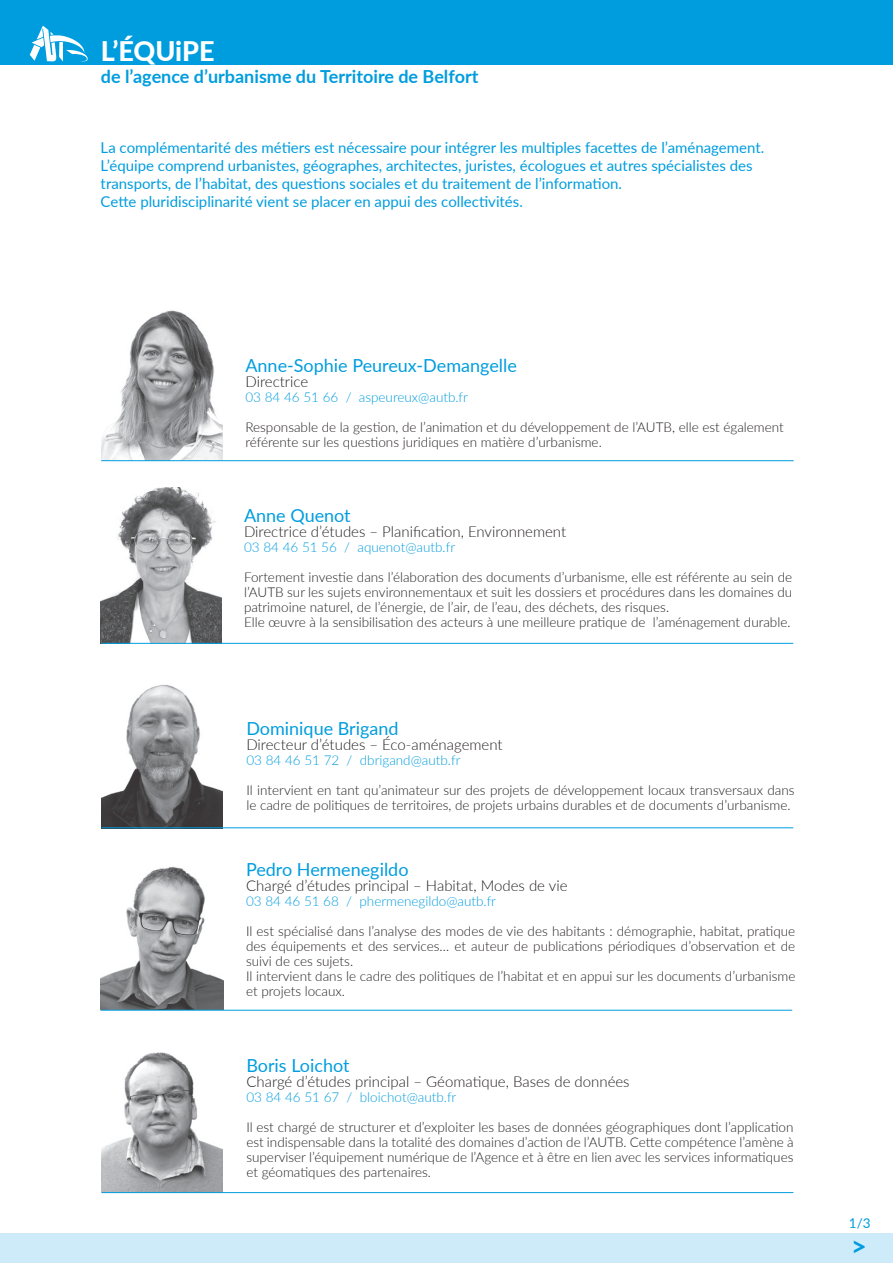
<style>
.page{position:relative;width:893px;height:1263px;background:#fff}
.page>*{position:absolute;margin:0;border:0;box-sizing:border-box;transform-origin:0 0}
.t1{font:800 27px "Lato";letter-spacing:-.005em;color:#fff}
.t2{font:700 27px "Lato";color:#009dde}
.t3{font:18px "Lato";color:#009dde}
.t4{font:700 18px "Lato";color:#009dde}
.t5{font:15px/18px "Lato";color:#009dde}
.t6{font:300 15px "Lato";color:#231f20}
.t7{font:300 13.5px/15px "Lato";color:#231f20}
.t8{font:300 13.5px "Lato";color:#009dde}
.t9{font:13.5px "Lato";color:#009dde}
</style>
<div class="page">
<div style="left:0;top:1233px;width:893px;height:30px;background:#cdebf8"></div>
<div style="left:0;top:0;width:893px;height:64px;background:#009dde"></div>
<img style="left:100px;top:487px;width:121px;height:156px">
<img style="left:102px;top:310px;width:121px;height:150px">
<img style="left:102px;top:684px;width:121px;height:143px">
<img style="left:101px;top:1052px;width:122px;height:140px">
<img style="left:101px;top:866px;width:122px;height:143px">
<hr style="left:101px;top:460px;width:693px;height:1px;background:#009dde">
<hr style="left:101px;top:643px;width:692px;height:1px;background:#009dde">
<hr style="left:102px;top:827px;width:691px;height:1px;background:#009dde">
<hr style="left:101px;top:1010px;width:691px;height:1px;background:#009dde">
<hr style="left:102px;top:1192px;width:691px;height:1px;background:#009dde">
<svg style="left:30px;top:26px;width:58px;height:35px"></svg>
<h1 class="t1" style="left:101px;top:31px;width:115px">L’ÉQUiPE</h1>
<h2 class="t4" style="left:101px;top:63px;width:379px">de l’agence d’urbanisme du Territoire de Belfort</h2>
<p class="t5" style="left:101px;top:138px;width:665px">La complémentarité des métiers est nécessaire pour intégrer les multiples facettes de l’aménagement.<br>L’équipe comprend urbanistes, géographes, architectes, juristes, écologues et autres spécialistes des transports, de l’habitat, des questions sociales et du traitement de l’information.<br>Cette pluridisciplinarité vient se placer en appui des collectivités.</p>
<h2 class="t3" style="left:245px;top:353px;width:273px">Anne-Sophie Peureux-Demangelle</h2>
<p class="t6" style="left:245px;top:371px;width:64px">Directrice</p>
<p class="t8" style="left:245px;top:388px;width:224px">03 84 46 51 66 / aspeureux@autb.fr</p>
<p class="t7" style="left:245px;top:419px;width:540px">Responsable de la gestion, de l’animation et du développement de l’AUTB, elle est également référente sur les questions juridiques en matière d’urbanisme.</p>
<h2 class="t3" style="left:244px;top:502px;width:108px">Anne Quenot</h2>
<p class="t6" style="left:244px;top:521px;width:324px">Directrice d’études – Planification, Environnement</p>
<p class="t8" style="left:244px;top:537px;width:213px">03 84 46 51 56 / aquenot@autb.fr</p>
<p class="t7" style="left:244px;top:569px;width:550px">Fortement investie dans l’élaboration des documents d’urbanisme, elle est référente au sein de l’AUTB sur les sujets environnementaux et suit les dossiers et procédures dans les domaines du patrimoine naturel, de l’énergie, de l’air, de l’eau, des déchets, des risques.<br>Elle œuvre à la sensibilisation des acteurs à une meilleure pratique de l’aménagement durable.</p>
<h2 class="t3" style="left:246px;top:716px;width:154px">Dominique Brigand</h2>
<p class="t6" style="left:246px;top:734px;width:258px">Directeur d’études – Éco-aménagement</p>
<p class="t8" style="left:246px;top:751px;width:216px">03 84 46 51 72 / dbrigand@autb.fr</p>
<p class="t7" style="left:246px;top:782px;width:550px">Il intervient en tant qu’animateur sur des projets de développement locaux transversaux dans le cadre de politiques de territoires, de projets urbains durables et de documents d’urbanisme.</p>
<h2 class="t3" style="left:246px;top:857px;width:164px">Pedro Hermenegildo</h2>
<p class="t6" style="left:246px;top:875px;width:323px">Chargé d’études principal – Habitat, Modes de vie</p>
<p class="t8" style="left:246px;top:892px;width:251px">03 84 46 51 68 / phermenegildo@autb.fr</p>
<p class="t7" style="left:246px;top:923px;width:551px">Il est spécialisé dans l’analyse des modes de vie des habitants : démographie, habitat, pratique des équipements et des services… et auteur de publications périodiques d’observation et de suivi de ces sujets.<br>Il intervient dans le cadre des politiques de l’habitat et en appui sur les documents d’urbanisme et projets locaux.</p>
<h2 class="t3" style="left:246px;top:1053px;width:105px">Boris Loichot</h2>
<p class="t6" style="left:246px;top:1071px;width:385px">Chargé d’études principal – Géomatique, Bases de données</p>
<p class="t8" style="left:246px;top:1088px;width:211px">03 84 46 51 67 / bloichot@autb.fr</p>
<p class="t7" style="left:246px;top:1119px;width:549px;text-align:justify">Il est chargé de structurer et d’exploiter les bases de données géographiques dont l’application est indispensable dans la totalité des domaines d’action de l’AUTB. Cette compétence l’amène à superviser l’équipement numérique de l’Agence et à être en lien avec les services informatiques et géomatiques des partenaires.</p>
<p class="t9" style="left:849px;top:1213px;width:23px">1/3</p>
<h1 class="t2" style="left:851px;top:1226px;width:17px">&gt;</h1>
</div>
